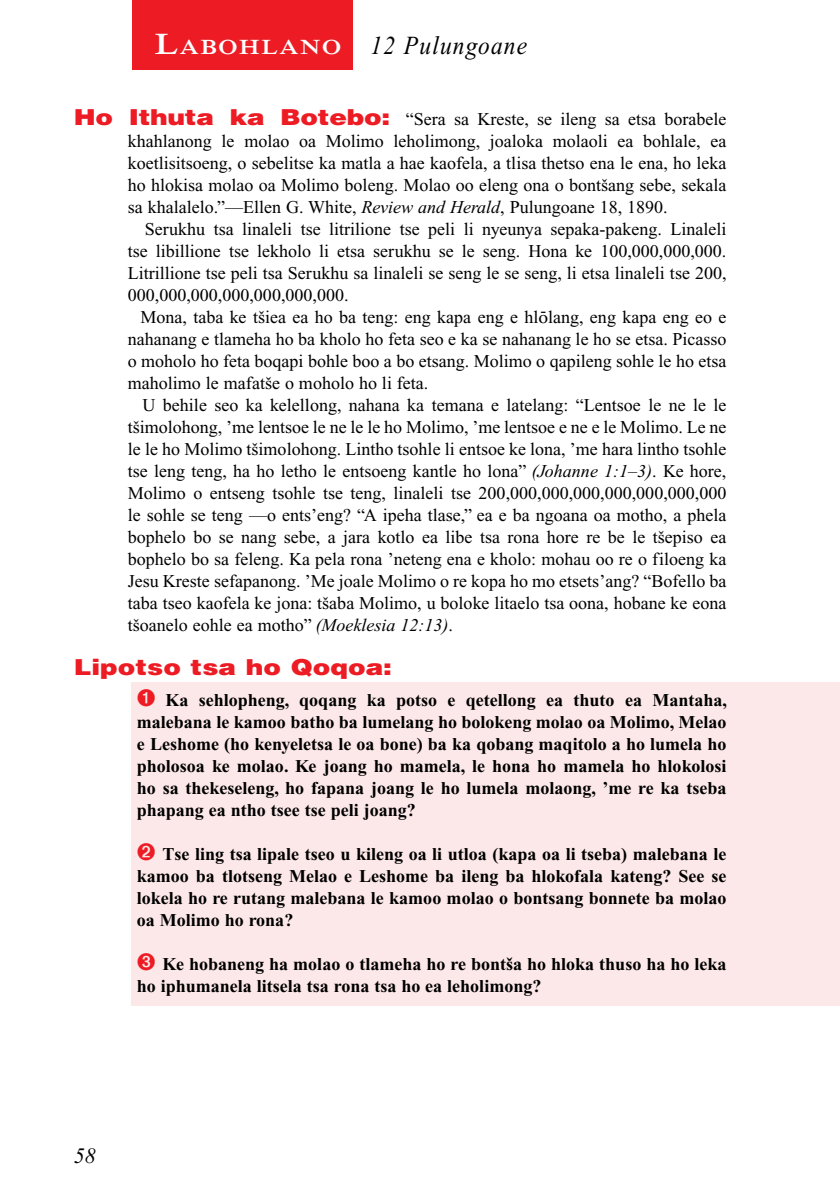
<style>
.page{position:relative;width:840px;height:1191px;background:#fff}
.page>*{position:absolute;margin:0;border:0;box-sizing:border-box;transform-origin:0 0}
.t1{font:italic 26px "Times New Roman PS Std";letter-spacing:.05em;color:#000;scale:.9 1}
.t2{font:900 22px "Helvetica LT Std";color:#ed1c24;scale:1.2 1}
.t3{font:italic 22px "Times New Roman PS Std";color:#000}
.t4{font:600 21px "Times NRMT Std";letter-spacing:.07em;color:#fff;scale:1.1 1}
.t5{font:18px/22px "Times New Roman PS Std";color:#000;text-align:justify}
.t6{font:700 18px/22px "Times New Roman PS Std";color:#000;text-align:justify}
.s1{font-size:30px}
.s2{font-family:"Helvetica LT Std";font-weight:900;font-size:22px;color:#ed1c24}
.s3{font-style:italic}
.s4{font-family:"Adobe Garamond Pro";font-size:20px}
.s5{color:#ed1c24}
</style>
<div class="page">
<div style="left:133px;top:0;width:220px;height:69px;background:#ed1c24"></div>
<div style="left:132px;top:682px;width:707px;height:323px;background:#fde8e9"></div>
<p class="t4" style="left:155px;top:35px;width:171px"><span class="s1">L</span>ABOHLANO</p>
<h1 class="t1" style="left:370px;top:32px;width:175px">12 Pulungoane</h1>
<p class="t5" style="left:128px;top:108px;width:600px;text-indent:-54px"><span class="s2">Ho Ithuta ka Botebo:</span> “Sera sa Kreste, se ileng sa etsa borabele khahlanong le molao oa Molimo leholimong, joaloka molaoli ea bohlale, ea koetlisitsoeng, o sebelitse ka matla a hae kaofela, a tlisa thetso ena le ena, ho leka ho hlokisa molao oa Molimo boleng. Molao oo eleng ona o bontšang sebe, sekala sa khalalelo.”—Ellen G. White, <span class="s3">Review and Herald</span>, Pulungoane 18, 1890.</p>
<p class="t5" style="left:128px;top:218px;width:600px;text-indent:17px">Serukhu tsa linaleli tse litrilione tse peli li nyeunya sepaka-pakeng. Linaleli tse libillione tse lekholo li etsa serukhu se le seng. Hona ke 100,000,000,000.<br>Litrillione tse peli tsa Serukhu sa linaleli se seng le se seng, li etsa linaleli tse 200, 000,000,000,000,000,000,000.</p>
<p class="t5" style="left:128px;top:306px;width:600px;text-indent:13px">Mona, taba ke tšiea ea ho ba teng: eng kapa eng e hl<span class="s4">ō</span>lang, eng kapa eng eo e nahanang e tlameha ho ba kholo ho feta seo e ka se nahanang le ho se etsa. Picasso o moholo ho feta boqapi bohle boo a bo etsang. Molimo o qapileng sohle le ho etsa maholimo le mafatše o moholo ho li feta.</p>
<p class="t5" style="left:128px;top:394px;width:600px;text-indent:15px">U behile seo ka kelellong, nahana ka temana e latelang: “Lentsoe le ne le le tšimolohong, ’me lentsoe le ne le le ho Molimo, ’me lentsoe e ne e le Molimo. Le ne le le ho Molimo tšimolohong. Lintho tsohle li entsoe ke lona, ’me hara lintho tsohle tse leng teng, ha ho letho le entsoeng kantle ho lona” <span class="s3">(Johanne 1:1–3)</span>. Ke hore, Molimo o entseng tsohle tse teng, linaleli tse 200,000,000,000,000,000,000,000 le sohle se teng —o ents’eng? “A ipeha tlase,” ea e ba ngoana oa motho, a phela bophelo bo se nang sebe, a jara kotlo ea libe tsa rona hore re be le tšepiso ea bophelo bo sa feleng. Ka pela rona ’neteng ena e kholo: mohau oo re o filoeng ka Jesu Kreste sefapanong. ’Me joale Molimo o re kopa ho mo etsets’ang? “Bofello ba taba tseo kaofela ke jona: tšaba Molimo, u boloke litaelo tsa oona, hobane ke eona tšoanelo eohle ea motho” <span class="s3">(Moeklesia 12:13)</span>.</p>
<p class="t2" style="left:74px;top:653px;width:266px">Lipotso tsa ho Qoqoa:</p>
<p class="t6" style="left:137px;top:689px;width:591px"><span class="s5">➊</span> Ka sehlopheng, qoqang ka potso e qetellong ea thuto ea Mantaha, malebana le kamoo batho ba lumelang ho bolokeng molao oa Molimo, Melao e Leshome (ho kenyeletsa le oa bone) ba ka qobang maqitolo a ho lumela ho pholosoa ke molao. Ke joang ho mamela, le hona ho mamela ho hlokolosi ho sa thekeseleng, ho fapana joang le ho lumela molaong, ’me re ka tseba phapang ea ntho tsee tse peli joang?</p>
<p class="t6" style="left:137px;top:843px;width:591px"><span class="s5">➋</span> Tse ling tsa lipale tseo u kileng oa li utloa (kapa oa li tseba) malebana le kamoo ba tlotseng Melao e Leshome ba ileng ba hlokofala kateng? See se lokela ho re rutang malebana le kamoo molao o bontsang bonnete ba molao oa Molimo ho rona?</p>
<p class="t6" style="left:137px;top:953px;width:591px"><span class="s5">➌</span> Ke hobaneng ha molao o tlameha ho re bontša ho hloka thuso ha ho leka ho iphumanela litsela tsa rona tsa ho ea leholimong?</p>
<p class="t3" style="left:74px;top:1144px;width:23px">58</p>
</div>
